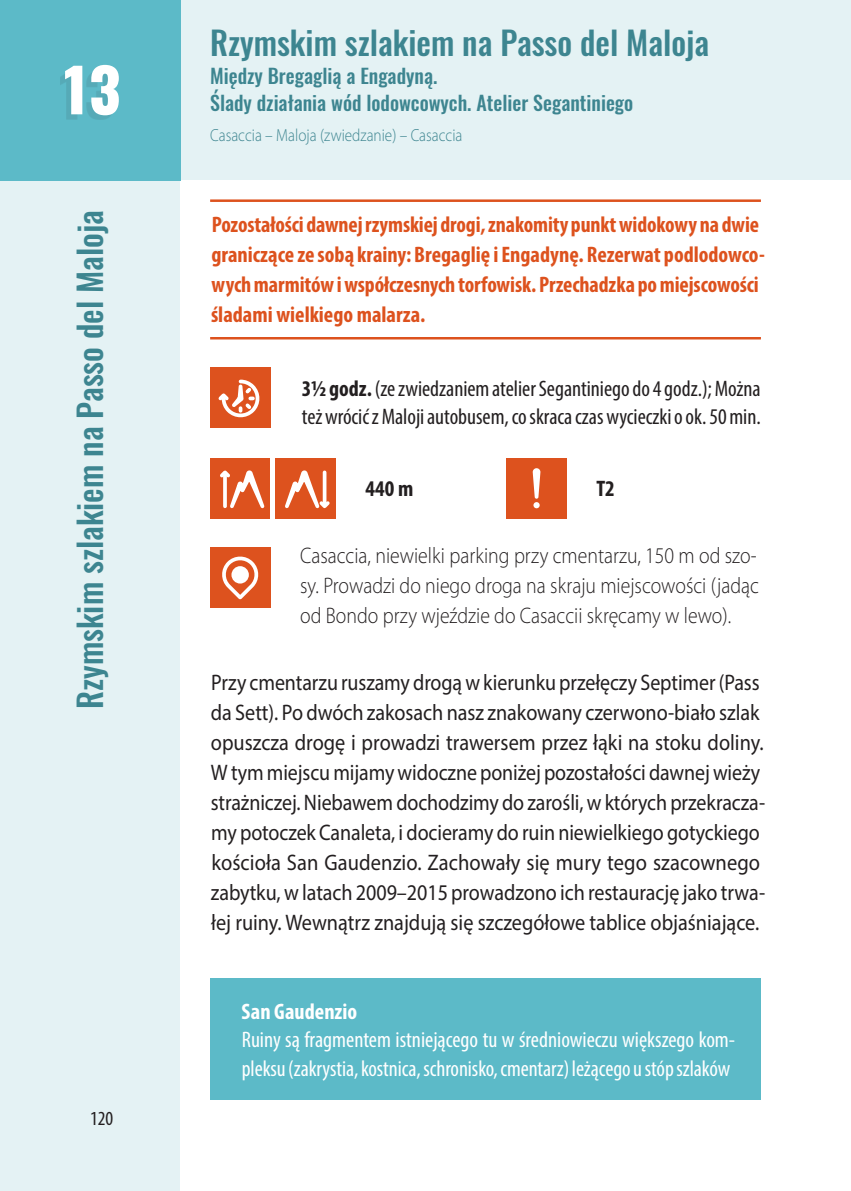
<style>
.page{position:relative;width:851px;height:1191px;background:#fff}
.page>*{position:absolute;margin:0;border:0;box-sizing:border-box;transform-origin:0 0}
.numer{font:800 60px "Oswald";color:#fff}
.tekst_boczny{font:500 32.5px "Oswald";color:#3d8590}
.Title1{font:500 32.5px "Oswald";color:#3d8590}
.txt{font:22.5px/30px "Myriad Pro";letter-spacing:-.005em;color:#231f20;scale:.89 1}
.to_ciekawe{font:700 condensed 22.5px/30px "Myriad Pro";letter-spacing:-.005em;color:#dd521e}
.Subtitle3{font:300 22.5px/30px "Myriad Pro";color:#231f20;text-align:justify;scale:.88 1}
.ramka{font:condensed 22.5px/28.8px "Myriad Pro";letter-spacing:-.005em;color:#fff}
.godziny_deniwelacja{font:condensed 22.5px/27.5px "Myriad Pro";color:#231f20}
.ramka-2{font:700 condensed 22.5px "Myriad Pro";color:#fff}
.godziny_deniwelacja-2{font:700 condensed 22.5px "Myriad Pro";color:#231f20}
.Subtitle1{font:500 20px "Oswald";color:#3d8590}
.txt_page{font:condensed 20px "Myriad Pro";color:#231f20}
.Subtitle2{font:300 17.5px "Myriad Pro";color:#3d8590;scale:.87 1}
.s1{font-weight:700}
</style>
<div class="page">
<div style="left:180px;top:0;width:670px;height:180px;background:#e4f2f4"></div>
<div style="left:0;top:180px;width:180px;height:1011px;background:#e4f2f4"></div>
<div style="left:210px;top:367px;width:60px;height:60px;background:#dd521e"></div>
<svg style="left:218px;top:379px;width:42px;height:39px"></svg>
<div style="left:210px;top:458px;width:60px;height:60px;background:#dd521e"></div>
<svg style="left:220px;top:470px;width:44px;height:38px"></svg>
<svg style="left:223px;top:474px;width:4px;height:32px"></svg>
<div style="left:276px;top:458px;width:59px;height:60px;background:#dd521e"></div>
<svg style="left:285px;top:470px;width:45px;height:39px"></svg>
<hr style="left:323px;top:472px;width:3px;height:33px;background:#fff">
<div style="left:506px;top:458px;width:60px;height:60px;background:#dd521e"></div>
<svg style="left:532px;top:468px;width:8px;height:40px"></svg>
<div style="left:210px;top:548px;width:60px;height:59px;background:#dd521e"></div>
<svg style="left:222px;top:557px;width:37px;height:43px"></svg>
<div style="left:231px;top:566px;width:18px;height:17px;background:#fff;border-radius:50%"></div>
<div style="left:0;top:0;width:180px;height:180px;background:#5cbac8"></div>
<div style="left:60px;top:70px;width:54px;height:50px;background:#231f20;opacity:.1"></div>
<hr style="left:210px;top:199px;width:550px;height:3px;background:#dd521e">
<hr style="left:210px;top:337px;width:550px;height:2px;background:#dd521e">
<div style="left:210px;top:977px;width:550px;height:122px;background:#5cbac8"></div>
<p class="numer" style="left:59px;top:48px;width:63px">13</p>
<p class="tekst_boczny" style="left:67px;top:709px;width:500px;rotate:-90deg">Rzymskim szlakiem na Passo del Maloja</p>
<p class="txt_page" style="left:90px;top:1106px;width:25px">120</p>
<p class="Title1" style="left:210px;top:20px;width:500px">Rzymskim szlakiem na Passo del Maloja</p>
<p class="Subtitle1" style="left:210px;top:62px;width:229px">Między Bregaglią a Engadyną.</p>
<p class="Subtitle1" style="left:210px;top:89px;width:424px">Ślady działania wód lodowcowych. Atelier Segantiniego</p>
<p class="Subtitle2" style="left:210px;top:125px;width:291px">Casaccia – Maloja (zwiedzanie) – Casaccia</p>
<p class="to_ciekawe" style="left:211px;top:209px;width:555px">Pozostałości dawnej rzymskiej drogi, znakomity punkt widokowy na dwie graniczące ze sobą krainy: Bregaglię i Engadynę. Rezerwat podlodowco&shy;wych marmitów i współczesnych torfowisk. Przechadzka po miejscowości śladami wielkiego malarza.</p>
<p class="godziny_deniwelacja" style="left:302px;top:375px;width:460px"><span class="s1">3½ godz.</span> (ze zwiedzaniem atelier Segantiniego do 4 godz.); Można też wrócić z Maloji autobusem, co skraca czas wycieczki o ok. 50 min.</p>
<p class="godziny_deniwelacja-2" style="left:365px;top:474px;width:49px">440 m</p>
<p class="godziny_deniwelacja-2" style="left:596px;top:474px;width:20px">T2</p>
<p class="Subtitle3" style="left:300px;top:540px;width:522px">Casaccia, niewielki parking przy cmentarzu, 150 m od szo&shy;sy. Prowadzi do niego droga na skraju miejscowości (jadąc od Bondo przy wjeździe do Casaccii skręcamy w lewo).</p>
<p class="txt" style="left:211px;top:667px;width:624px">Przy cmentarzu ruszamy drogą w kierunku przełęczy Septimer (Pass da Sett). Po dwóch zakosach nasz znakowany czerwono-biało szlak opuszcza drogę i prowadzi trawersem przez łąki na stoku doliny.<br>W tym miejscu mijamy widoczne poniżej pozostałości dawnej wieży strażniczej. Niebawem dochodzimy do zarośli, w których przekracza&shy;my potoczek Canaleta, i docieramy do ruin niewielkiego gotyckiego kościoła San Gaudenzio. Zachowały się mury tego szacownego zabytku, w latach 2009–2015 prowadzono ich restaurację jako trwa&shy;łej ruiny. Wewnątrz znajdują się szczegółowe tablice objaśniające.</p>
<p class="ramka-2" style="left:241px;top:997px;width:117px">San Gaudenzio</p>
<p class="ramka" style="left:242px;top:1025px;width:495px">Ruiny są fragmentem istniejącego tu w średniowieczu większego kom&shy;pleksu (zakrystia, kostnica, schronisko, cmentarz) leżącego u stóp szlaków</p>
</div>
